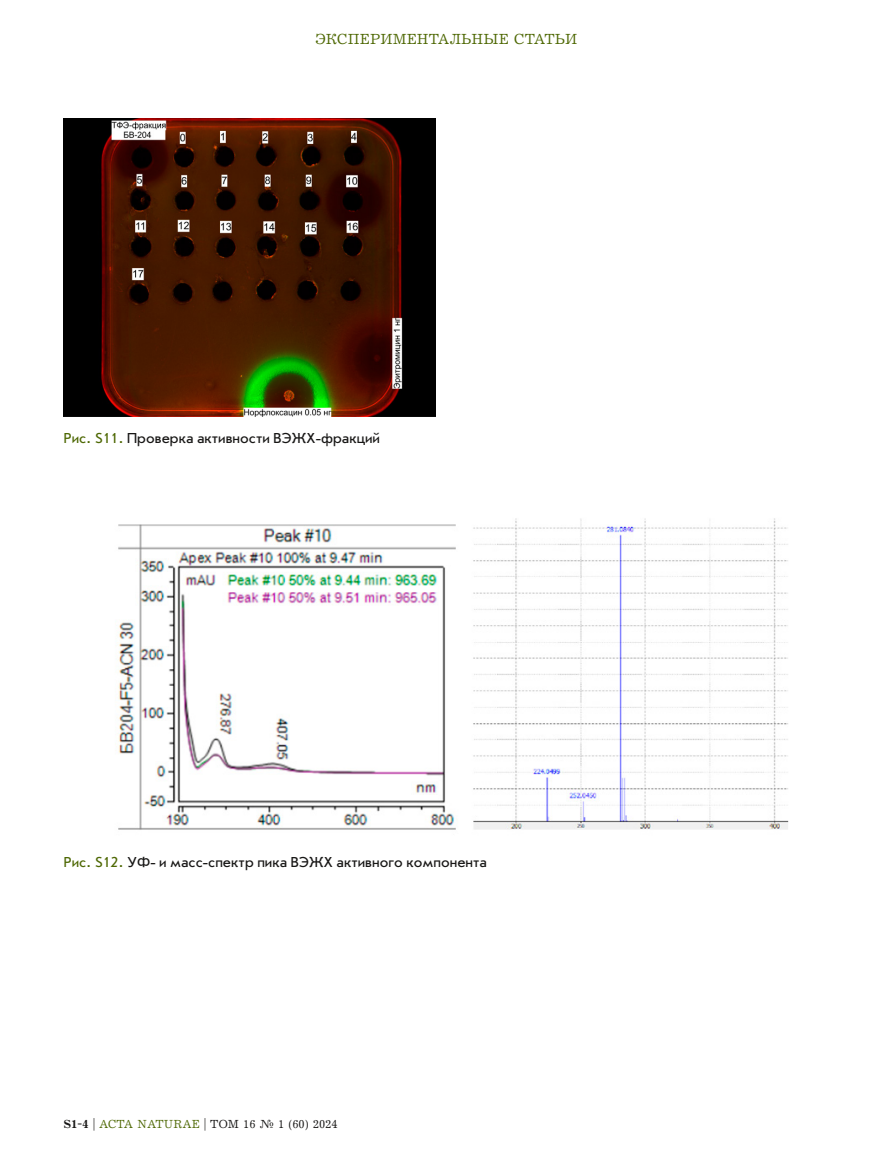
<style>
.page{position:relative;width:893px;height:1170px;background:#fff}
.page>*{position:absolute;margin:0;border:0;box-sizing:border-box;transform-origin:0 0}
.t1{font:15px "Journal Sans C";color:#181716}
.t2{font:15px "Journal";letter-spacing:.01em;color:#4e6804}
.t3{font:12px "Journal";letter-spacing:.005em;color:#181716}
.s1{color:#4e6804}
.s2{font-weight:700}
</style>
<div class="page">
<img style="left:64px;top:119px;width:372px;height:298px">
<img style="left:118px;top:518px;width:671px;height:312px">
<p class="t2" style="left:316px;top:30px;width:263px">ЭКСПЕРИМЕНТАЛЬНЫЕ СТАТЬИ</p>
<p class="t1" style="left:64px;top:430px;width:318px"><span class="s1">Рис. S11.</span> Проверка активности ВЭЖХ-фракций</p>
<p class="t1" style="left:64px;top:854px;width:425px"><span class="s1">Рис. S12.</span> УФ- и масс-спектр пика ВЭЖХ активного компонента</p>
<p class="t3" style="left:64px;top:1116px;width:275px"><span class="s2">S1-4</span> | <span class="s1">ACTA NATURAE</span> | ТОМ 16 № 1 (60) 2024</p>
</div>
